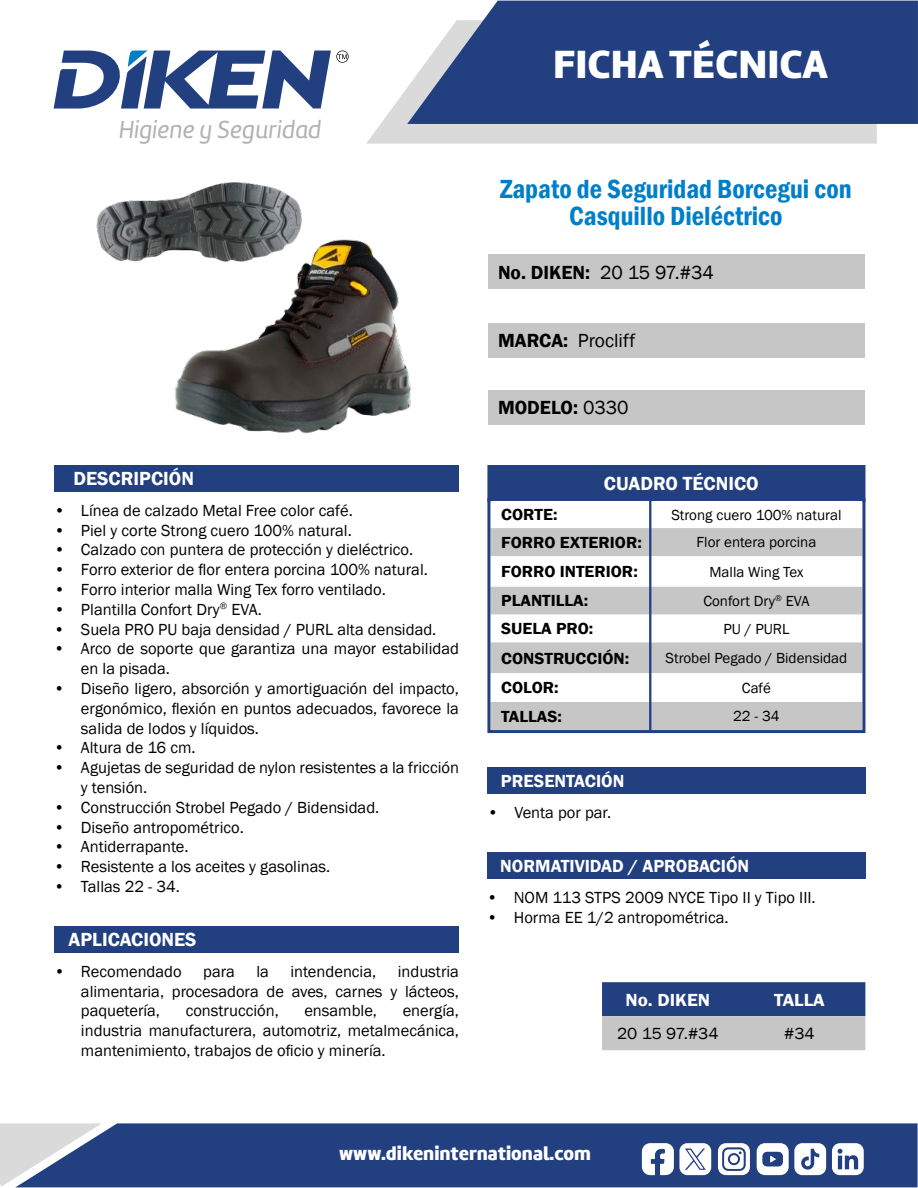
<style>
.page{position:relative;width:918px;height:1188px;background:#fff}
.page>*{position:absolute;margin:0;border:0;box-sizing:border-box;transform-origin:0 0}
.t1{font:40.8px "Amelia Basic Black";color:#fff}
.t2{font:600 condensed 27px/27px "Franklin Gothic";color:#007fc8;text-align:center}
.t3{font:25.5px "Amelia Basic Italic";color:#b3b2b2}
.t4{font:600 19.5px "Franklin Gothic";color:#fff}
.t5{font:19.5px "Franklin Gothic";color:#000}
.t6{font:19.5px "Amelia Basic Black";color:#fff}
.t7{font:600 19.5px "Franklin Gothic";color:#000}
.t8{font:600 18px "Franklin Gothic";color:#fff}
.t9{font:600 18px "Franklin Gothic";color:#fff;scale:1.05 1}
.t10{font:16.5px/19.8px "Franklin Gothic";color:#000;text-align:justify}
.t11{font:600 16.5px "Franklin Gothic";color:#000;scale:1.05 1}
.t12{font:16.5px "Franklin Gothic";color:#000;scale:1.05 1}
.t13{font:15px "Franklin Gothic";color:#000}
.s1{font-weight:600}
.s2{font-weight:400}
</style>
<div class="page">
<div style="left:102px;top:1123px;width:816px;height:64px;background:#223f80"></div>
<svg style="left:0;top:1123px;width:102px;height:64px;background:#9da8bf"></svg>
<svg style="left:366px;top:88px;width:511px;height:56px;background:#dedede"></svg>
<svg style="left:407px;top:1px;width:511px;height:123px;background:#344e8a"></svg>
<svg style="left:54px;top:50px;width:295px;height:59px"></svg>
<svg style="left:642px;top:1143px;width:69px;height:32px"></svg>
<svg style="left:718px;top:1143px;width:32px;height:32px"></svg>
<div style="left:730px;top:1155px;width:8px;height:8px;background:#fff;border-radius:50%"></div>
<svg style="left:757px;top:1143px;width:107px;height:32px"></svg>
<svg style="left:602px;top:982px;width:263px;height:68px;background:#7483a3"></svg>
<div style="left:488px;top:255px;width:377px;height:34px;background:#c6c6c6"></div>
<div style="left:488px;top:323px;width:377px;height:34px;background:#c6c6c6"></div>
<div style="left:488px;top:391px;width:377px;height:34px;background:#c6c6c6"></div>
<div style="left:54px;top:465px;width:405px;height:27px;background:#223f80"></div>
<div style="left:54px;top:926px;width:405px;height:27px;background:#223f80"></div>
<div style="left:487px;top:767px;width:378px;height:27px;background:#223f80"></div>
<div style="left:489px;top:467px;width:375px;height:34px;background:#223f80"></div>
<div style="left:487px;top:465px;width:378px;height:37px;border:3px solid #223f80"></div>
<svg style="left:491px;top:528px;width:370px;height:201px;fill:#c6c6c6"></svg>
<div style="left:487px;top:498px;width:378px;height:235px;border:3px solid #223f80"></div>
<hr style="left:649px;top:494px;width:2px;height:238px;background:#223f80">
<div style="left:487px;top:852px;width:378px;height:27px;background:#223f80"></div>
<img style="left:175px;top:239px;width:237px;height:195px">
<img style="left:96px;top:182px;width:208px;height:81px">
<h3 class="t3" style="left:119px;top:115px;width:204px">Higiene y Seguridad</h3>
<p class="t4" style="left:74px;top:467px;width:122px">DESCRIPCIÓN</p>
<p class="t10" style="left:54px;top:501px;width:300px">• Línea de calzado Metal Free color café.</p>
<p class="t10" style="left:54px;top:521px;width:299px">• Piel y corte Strong cuero 100% natural.</p>
<p class="t10" style="left:54px;top:540px;width:361px">• Calzado con puntera de protección y dieléctrico.</p>
<p class="t10" style="left:54px;top:560px;width:375px">• Forro exterior de flor entera porcina 100% natural.</p>
<p class="t10" style="left:54px;top:580px;width:333px">• Forro interior malla Wing Tex forro ventilado.</p>
<p class="t10" style="left:54px;top:600px;width:209px">• Plantilla Confort Dry<sup>®</sup> EVA.</p>
<p class="t10" style="left:54px;top:620px;width:384px">• Suela PRO PU baja densidad / PURL alta densidad.</p>
<p class="t10" style="left:81px;top:639px;width:380px;text-indent:-27px">• Arco de soporte que garantiza una mayor estabilidad en la pisada.</p>
<p class="t10" style="left:81px;top:679px;width:380px;text-indent:-27px">• Diseño ligero, absorción y amortiguación del impacto, ergonómico, flexión en puntos adecuados, favorece la salida de lodos y líquidos.</p>
<p class="t10" style="left:54px;top:738px;width:143px">• Altura de 16 cm.</p>
<p class="t10" style="left:81px;top:758px;width:380px;text-indent:-27px">• Agujetas de seguridad de nylon resistentes a la fricción y tensión.</p>
<p class="t10" style="left:54px;top:798px;width:327px">• Construcción Strobel Pegado / Bidensidad.</p>
<p class="t10" style="left:54px;top:818px;width:191px">• Diseño antropométrico.</p>
<p class="t10" style="left:54px;top:837px;width:136px">• Antiderrapante.</p>
<p class="t10" style="left:54px;top:857px;width:278px">• Resistente a los aceites y gasolinas.</p>
<p class="t10" style="left:54px;top:877px;width:127px">• Tallas 22 - 34.</p>
<p class="t4" style="left:69px;top:928px;width:129px">APLICACIONES</p>
<p class="t10" style="left:54px;top:962px;width:129px">• Recomendado</p>
<p class="t10" style="left:203px;top:962px;width:33px">para</p>
<p class="t10" style="left:256px;top:962px;width:14px">la</p>
<p class="t10" style="left:290px;top:962px;width:87px">intendencia,</p>
<p class="t10" style="left:81px;top:962px;width:380px;text-indent:317px">industria alimentaria, procesadora de aves, carnes y lácteos, paquetería,</p>
<p class="t10" style="left:81px;top:1001px;width:380px;text-indent:322px">energía, industria manufacturera, automotriz, metalmecánica, mantenimiento, trabajos de oficio y minería.</p>
<p class="t10" style="left:186px;top:1001px;width:95px">construcción,</p>
<p class="t10" style="left:304px;top:1001px;width:74px">ensamble,</p>
<h1 class="t1" style="left:553px;top:40px;width:276px">FICHA TÉCNICA</h1>
<h2 class="t2" style="left:500px;top:175px;width:353px">Zapato de Seguridad Borcegui con<br>Casquillo Dieléctrico</h2>
<p class="t5" style="left:498px;top:260px;width:217px"><span class="s1">No. DIKEN:</span> 20 15 97.#34</p>
<p class="t5" style="left:498px;top:328px;width:139px"><span class="s1">MARCA:</span> Procliff</p>
<p class="t7" style="left:498px;top:396px;width:132px">MODELO: <span class="s2">0330</span></p>
<p class="t4" style="left:604px;top:472px;width:156px">CUADRO TÉCNICO</p>
<p class="t11" style="left:501px;top:505px;width:55px">CORTE:</p>
<p class="t13" style="left:671px;top:505px;width:172px">Strong cuero 100% natural</p>
<p class="t11" style="left:501px;top:532px;width:136px">FORRO EXTERIOR:</p>
<p class="t13" style="left:697px;top:533px;width:121px">Flor entera porcina</p>
<p class="t11" style="left:501px;top:562px;width:132px">FORRO INTERIOR:</p>
<p class="t13" style="left:709px;top:562px;width:96px">Malla Wing Tex</p>
<p class="t11" style="left:501px;top:591px;width:84px">PLANTILLA:</p>
<p class="t13" style="left:703px;top:592px;width:107px">Confort Dry<sup>®</sup> EVA</p>
<p class="t11" style="left:501px;top:619px;width:89px">SUELA PRO:</p>
<p class="t13" style="left:723px;top:619px;width:68px">PU / PURL</p>
<p class="t11" style="left:501px;top:648px;width:123px">CONSTRUCCIÓN:</p>
<p class="t13" style="left:666px;top:649px;width:183px">Strobel Pegado / Bidensidad</p>
<p class="t11" style="left:501px;top:678px;width:56px">COLOR:</p>
<p class="t13" style="left:742px;top:678px;width:31px">Café</p>
<p class="t11" style="left:501px;top:706px;width:59px">TALLAS:</p>
<p class="t13" style="left:733px;top:707px;width:48px">22 - 34</p>
<p class="t8" style="left:501px;top:770px;width:125px">PRESENTACIÓN</p>
<p class="t10" style="left:487px;top:803px;width:125px">• Venta por par.</p>
<p class="t8" style="left:500px;top:855px;width:251px">NORMATIVIDAD / APROBACIÓN</p>
<p class="t10" style="left:487px;top:888px;width:330px">• NOM 113 STPS 2009 NYCE Tipo II y Tipo III.</p>
<p class="t10" style="left:487px;top:908px;width:243px">• Horma EE 1/2 antropométrica.</p>
<p class="t9" style="left:626px;top:988px;width:82px">No. DIKEN</p>
<p class="t9" style="left:774px;top:988px;width:50px">TALLA</p>
<p class="t12" style="left:617px;top:1023px;width:98px">20 15 97.#34</p>
<p class="t12" style="left:784px;top:1023px;width:31px">#34</p>
<p class="t6" style="left:339px;top:1142px;width:253px">www.dikeninternational.com</p>
</div>
